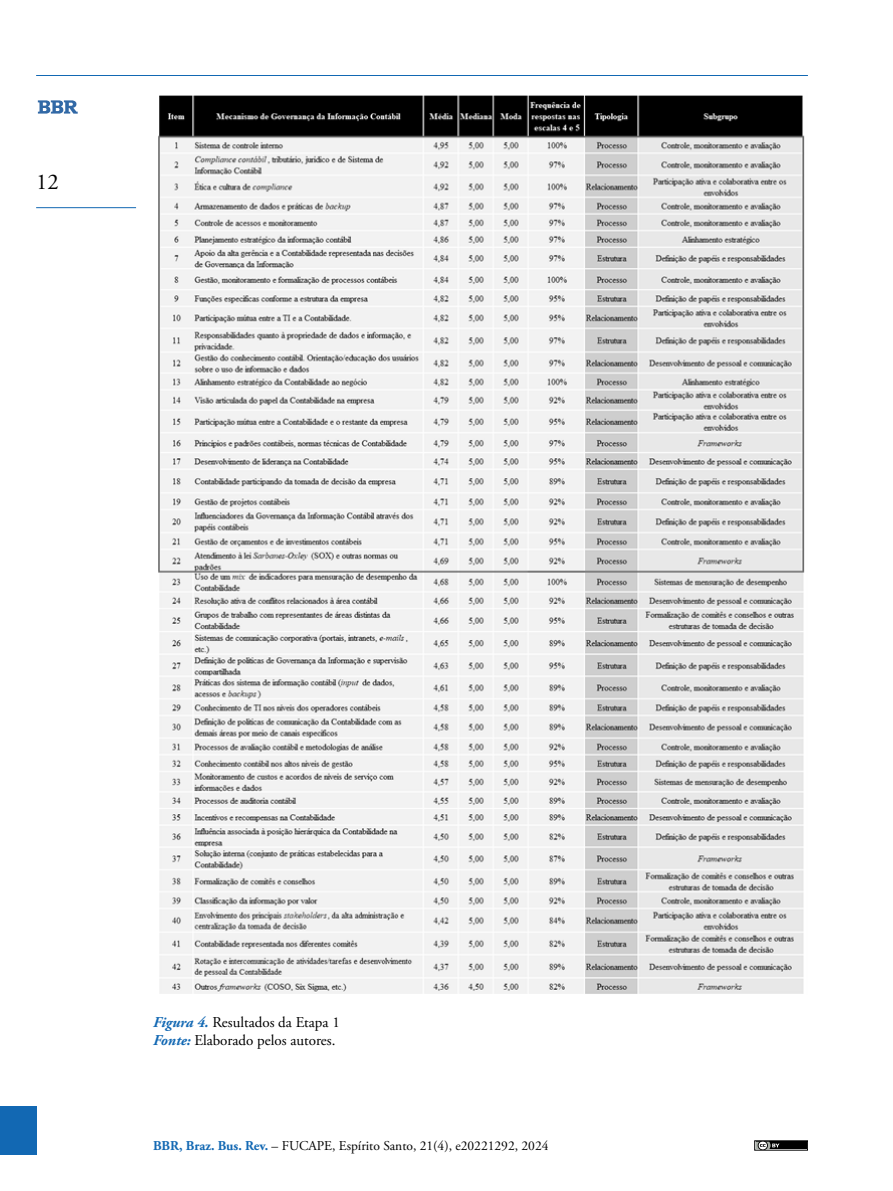
<style>
.page{position:relative;width:893px;height:1191px;background:#fff}
.page>*{position:absolute;margin:0;border:0;box-sizing:border-box;transform-origin:0 0}
.t1{font:22.5px "Adobe Garamond Pro";color:#000}
.t2{font:15px/18px "Adobe Garamond Pro";color:#000}
.t3{font:13.5px "Adobe Garamond Pro";color:#000}
.s1{font-weight:700;font-style:italic;color:#1268b3}
.s2{font-weight:700;color:#1268b3}
</style>
<div class="page">
<hr style="left:36px;top:75px;width:772px;height:1px;background:#1268b3">
<div style="left:0;top:1106px;width:36px;height:48px;background:#1268b3"></div>
<hr style="left:36px;top:207px;width:100px;height:1px;background:#1268b3">
<svg style="left:38px;top:100px;width:40px;height:14px"></svg>
<img style="left:158px;top:95px;width:647px;height:899px">
<div style="left:754px;top:1140px;width:54px;height:10px;border:1px solid #000"></div>
<div style="left:756px;top:1141px;width:51px;height:8px;background:#000"></div>
<svg style="left:756px;top:1141px;width:23px;height:8px"></svg>
<h1 class="t1" style="left:36px;top:169px;width:24px">12</h1>
<p class="t2" style="left:153px;top:1014px;width:188px"><span class="s1">Figura 4.</span> Resultados da Etapa 1<br><span class="s1">Fonte:</span> Elaborado pelos autores.</p>
<p class="t3" style="left:153px;top:1138px;width:397px"><span class="s2">BBR, Braz. Bus. Rev.</span> – FUCAPE, Espírito Santo, 21(4), e20221292, 2024</p>
</div>
